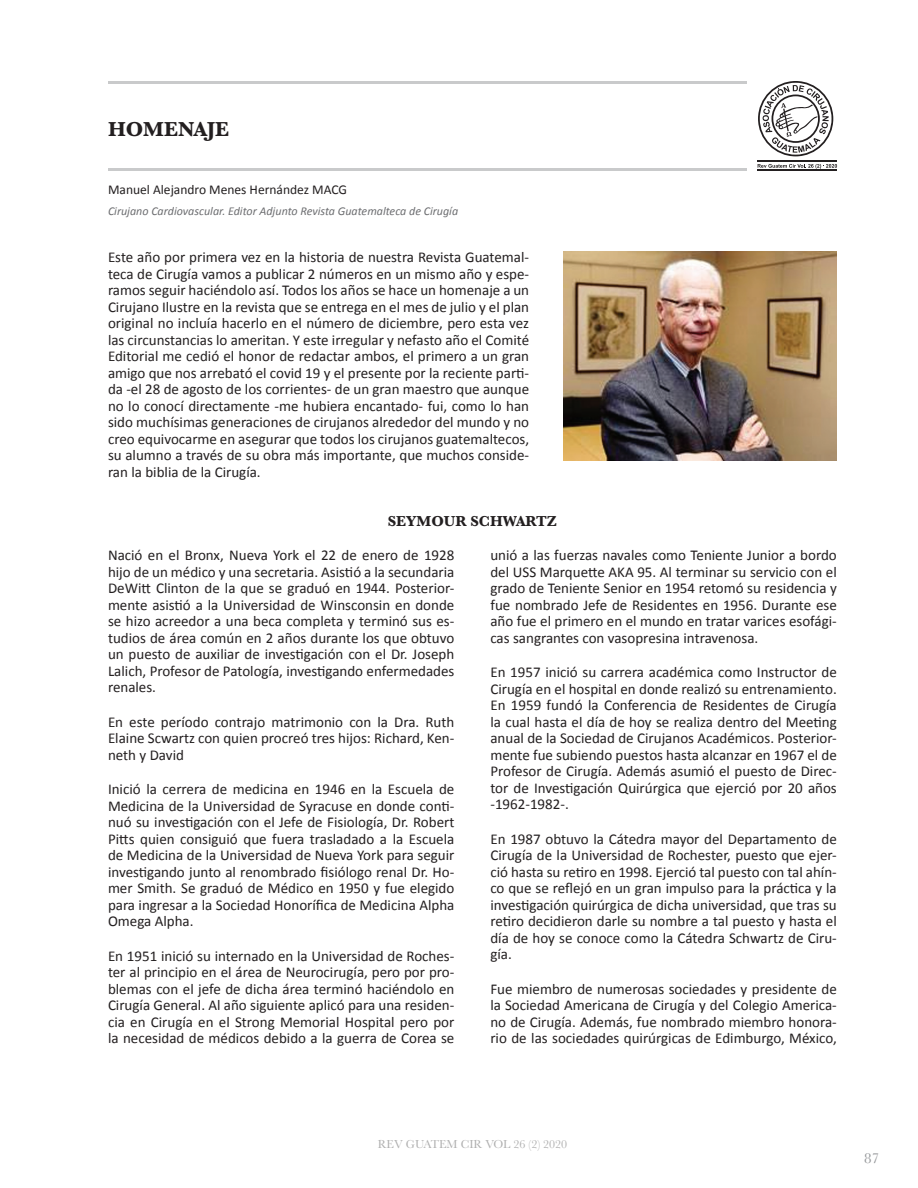
<style>
.page{position:relative;width:918px;height:1188px;background:#fff}
.page>*{position:absolute;margin:0;border:0;box-sizing:border-box;transform-origin:0 0}
.t1{font:700 21px "Baskerville";color:#231f20}
.t2{font:15px/16.5px "Calibri";color:#231f20;text-align:justify}
.t3{font:700 15px "Baskerville";color:#231f20}
.t4{font:15px "Baskerville";color:#939598}
.t5{font:13.5px "Calibri";color:#231f20}
.t6{font:italic 12px "Calibri";color:#6c6d70}
.t7{font:12px "Baskerville";color:#afafaf}
</style>
<div class="page">
<hr style="left:108px;top:81px;width:729px;height:3px;background:#939598">
<hr style="left:108px;top:168px;width:729px;height:3px;background:#939598">
<div style="left:747px;top:77px;width:90px;height:100px;background:#fff"></div>
<img style="left:563px;top:251px;width:274px;height:209px">
<svg style="left:758px;top:81px;width:75px;height:75px"></svg>
<hr style="left:757px;top:160px;width:80px;height:2px;background:#231f20">
<hr style="left:757px;top:170px;width:80px;height:1px;background:#231f20">
<svg style="left:758px;top:164px;width:79px;height:5px"></svg>
<p class="t1" style="left:108px;top:114px;width:123px">HOMENAJE</p>
<p class="t5" style="left:108px;top:180px;width:241px">Manuel Alejandro Menes Hernández MACG</p>
<p class="t6" style="left:108px;top:203px;width:352px">Cirujano Cardiovascular. Editor Adjunto Revista Guatemalteca de Cirugía</p>
<p class="t2" style="left:108px;top:249px;width:423px">Este año por primera vez en la historia de nuestra Revista Guatemal&shy;teca de Cirugía vamos a publicar 2 números en un mismo año y espe&shy;ramos seguir haciéndolo así. Todos los años se hace un homenaje a un Cirujano Ilustre en la revista que se entrega en el mes de julio y el plan original no incluía hacerlo en el número de diciembre, pero esta vez las circunstancias lo ameritan. Y este irregular y nefasto año el Comité Editorial me cedió el honor de redactar ambos, el primero a un gran amigo que nos arrebató el covid 19 y el presente por la reciente parti&shy;da -el 28 de agosto de los corrientes- de un gran maestro que aunque no lo conocí directamente -me hubiera encantado- fui, como lo han sido muchísimas generaciones de cirujanos alrededor del mundo y no creo equivocarme en asegurar que todos los cirujanos guatemaltecos, su alumno a través de su obra más importante, que muchos conside&shy;ran la biblia de la Cirugía.</p>
<p class="t3" style="left:388px;top:511px;width:171px">SEYMOUR SCHWARTZ</p>
<p class="t2" style="left:108px;top:547px;width:348px">Nació en el Bronx, Nueva York el 22 de enero de 1928 hijo de un médico y una secretaria. Asistió a la secundaria DeWitt Clinton de la que se graduó en 1944. Posterior&shy;mente asistió a la Universidad de Winsconsin en donde se hizo acreedor a una beca completa y terminó sus es&shy;tudios de área común en 2 años durante los que obtuvo un puesto de auxiliar de investigación con el Dr. Joseph Lalich, Profesor de Patología, investigando enfermedades renales.</p>
<p class="t2" style="left:108px;top:713px;width:348px">En este período contrajo matrimonio con la Dra. Ruth Elaine Scwartz con quien procreó tres hijos: Richard, Ken&shy;neth y David</p>
<p class="t2" style="left:108px;top:781px;width:348px">Inició la cerrera de medicina en 1946 en la Escuela de Medicina de la Universidad de Syracuse en donde conti&shy;nuó su investigación con el Jefe de Fisiología, Dr. Robert Pitts quien consiguió que fuera trasladado a la Escuela de Medicina de la Universidad de Nueva York para seguir investigando junto al renombrado fisiólogo renal Dr. Ho&shy;mer Smith. Se graduó de Médico en 1950 y fue elegido para ingresar a la Sociedad Honorífica de Medicina Alpha Omega Alpha.</p>
<p class="t2" style="left:108px;top:947px;width:348px">En 1951 inició su internado en la Universidad de Roches&shy;ter al principio en el área de Neurocirugía, pero por pro&shy;blemas con el jefe de dicha área terminó haciéndolo en Cirugía General. Al año siguiente aplicó para una residen&shy;cia en Cirugía en el Strong Memorial Hospital pero por la necesidad de médicos debido a la guerra de Corea se</p>
<p class="t2" style="left:490px;top:547px;width:348px">unió a las fuerzas navales como Teniente Junior a bordo del USS Marquette AKA 95. Al terminar su servicio con el grado de Teniente Senior en 1954 retomó su residencia y fue nombrado Jefe de Residentes en 1956. Durante ese año fue el primero en el mundo en tratar varices esofági&shy;cas sangrantes con vasopresina intravenosa.</p>
<p class="t2" style="left:490px;top:664px;width:348px">En 1957 inició su carrera académica como Instructor de Cirugía en el hospital en donde realizó su entrenamiento.<br>En 1959 fundó la Conferencia de Residentes de Cirugía la cual hasta el día de hoy se realiza dentro del Meeting anual de la Sociedad de Cirujanos Académicos. Posterior&shy;mente fue subiendo puestos hasta alcanzar en 1967 el de Profesor de Cirugía. Además asumió el puesto de Direc&shy;tor de Investigación Quirúrgica que ejerció por 20 años -1962-1982-.</p>
<p class="t2" style="left:490px;top:830px;width:348px">En 1987 obtuvo la Cátedra mayor del Departamento de Cirugía de la Universidad de Rochester, puesto que ejer&shy;ció hasta su retiro en 1998. Ejerció tal puesto con tal ahín&shy;co que se reflejó en un gran impulso para la práctica y la investigación quirúrgica de dicha universidad, que tras su retiro decidieron darle su nombre a tal puesto y hasta el día de hoy se conoce como la Cátedra Schwartz de Ciru&shy;gía.</p>
<p class="t2" style="left:490px;top:980px;width:348px">Fue miembro de numerosas sociedades y presidente de la Sociedad Americana de Cirugía y del Colegio America&shy;no de Cirugía. Además, fue nombrado miembro honora&shy;rio de las sociedades quirúrgicas de Edimburgo, México,</p>
<p class="t7" style="left:378px;top:1137px;width:191px">REV GUATEM CIR VOL 26 (2) 2020</p>
<p class="t4" style="left:864px;top:1148px;width:16px">87</p>
</div>
